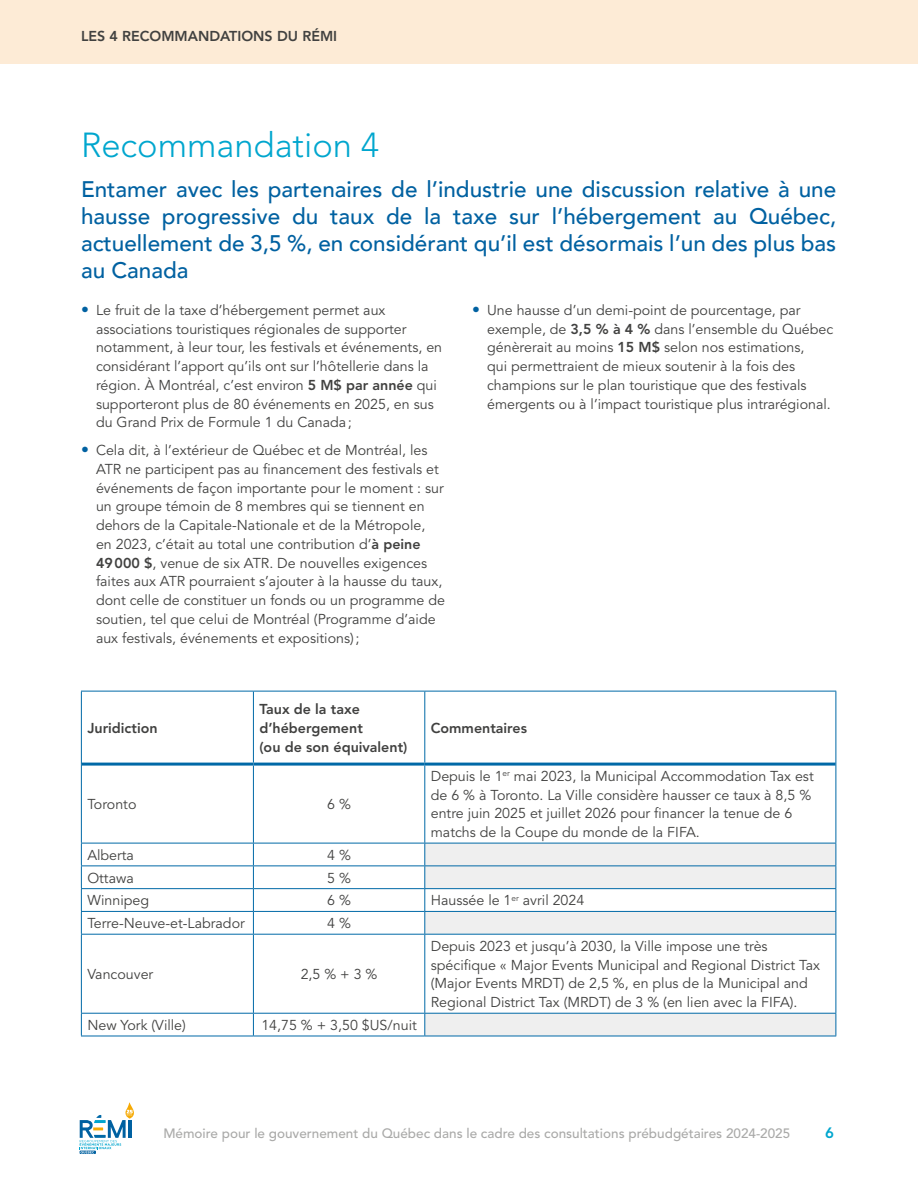
<style>
.page{position:relative;width:918px;height:1188px;background:#fff}
.page>*{position:absolute;margin:0;border:0;box-sizing:border-box;transform-origin:0 0}
.Titres{font:300 34.5px "Avenir LT Std";color:#00a6ce}
.texte_2_col{font:500 22.5px/27px "Avenir";color:#0061a1;text-align:justify}
.t1{font:800 15px "Avenir LT Std";color:#00a6ce}
.Texte{font:14.25px/18.8px "Avenir LT Std";color:#414140}
.Texte-2{font:800 14.25px/18.8px "Avenir LT Std";color:#414140}
.t2{font:500 13.5px "Avenir LT Std";color:#aaaaa9}
.s1{font-size:15.75px;color:#0061a1}
.s2{font-weight:800}
</style>
<div class="page">
<div style="left:0;top:0;width:918px;height:63px;background:#fdebd6"></div>
<svg style="left:425px;top:844px;width:411px;height:192px"></svg>
<hr style="left:81px;top:691px;width:172px;height:1px;background:#0069a7">
<hr style="left:81px;top:691px;width:1px;height:73px;background:#0069a7">
<hr style="left:253px;top:691px;width:172px;height:1px;background:#0069a7">
<hr style="left:253px;top:691px;width:1px;height:72px;background:#0069a7">
<hr style="left:425px;top:691px;width:411px;height:1px;background:#0069a7">
<hr style="left:424px;top:691px;width:1px;height:72px;background:#0069a7">
<hr style="left:836px;top:691px;width:1px;height:73px;background:#0069a7">
<hr style="left:81px;top:764px;width:1px;height:79px;background:#0069a7">
<hr style="left:253px;top:766px;width:1px;height:77px;background:#0069a7">
<hr style="left:424px;top:766px;width:1px;height:77px;background:#0069a7">
<hr style="left:836px;top:764px;width:1px;height:79px;background:#0069a7">
<hr style="left:81px;top:843px;width:172px;height:1px;background:#0069a7">
<hr style="left:253px;top:843px;width:172px;height:1px;background:#0069a7">
<hr style="left:425px;top:843px;width:411px;height:1px;background:#0069a7">
<hr style="left:81px;top:866px;width:172px;height:1px;background:#0069a7">
<hr style="left:253px;top:866px;width:172px;height:1px;background:#0069a7">
<hr style="left:425px;top:866px;width:411px;height:1px;background:#0069a7">
<hr style="left:81px;top:888px;width:172px;height:1px;background:#0069a7">
<hr style="left:253px;top:888px;width:172px;height:1px;background:#0069a7">
<hr style="left:425px;top:888px;width:411px;height:1px;background:#0069a7">
<hr style="left:81px;top:911px;width:172px;height:1px;background:#0069a7">
<svg style="left:81px;top:843px;width:1px;height:91px"></svg>
<hr style="left:253px;top:911px;width:172px;height:1px;background:#0069a7">
<svg style="left:253px;top:843px;width:1px;height:91px"></svg>
<hr style="left:425px;top:911px;width:411px;height:1px;background:#0069a7">
<svg style="left:424px;top:843px;width:1px;height:91px"></svg>
<svg style="left:836px;top:843px;width:1px;height:91px"></svg>
<hr style="left:81px;top:934px;width:172px;height:1px;background:#0069a7">
<hr style="left:81px;top:935px;width:1px;height:78px;background:#0069a7">
<hr style="left:253px;top:934px;width:172px;height:1px;background:#0069a7">
<hr style="left:253px;top:935px;width:1px;height:78px;background:#0069a7">
<hr style="left:425px;top:934px;width:411px;height:1px;background:#0069a7">
<hr style="left:424px;top:935px;width:1px;height:78px;background:#0069a7">
<hr style="left:836px;top:935px;width:1px;height:78px;background:#0069a7">
<hr style="left:81px;top:1013px;width:172px;height:1px;background:#0069a7">
<svg style="left:81px;top:1014px;width:1px;height:22px"></svg>
<hr style="left:253px;top:1013px;width:172px;height:1px;background:#0069a7">
<svg style="left:253px;top:1014px;width:1px;height:22px"></svg>
<hr style="left:425px;top:1013px;width:411px;height:1px;background:#0069a7">
<svg style="left:424px;top:1014px;width:1px;height:22px"></svg>
<svg style="left:836px;top:1014px;width:1px;height:22px"></svg>
<hr style="left:81px;top:1036px;width:172px;height:1px;background:#0069a7">
<hr style="left:253px;top:1036px;width:172px;height:1px;background:#0069a7">
<hr style="left:425px;top:1036px;width:411px;height:1px;background:#0069a7">
<hr style="left:82px;top:763px;width:171px;height:3px;background:#0069a7">
<hr style="left:253px;top:763px;width:172px;height:3px;background:#0069a7">
<hr style="left:425px;top:763px;width:411px;height:3px;background:#0069a7">
<svg style="left:80px;top:1102px;width:54px;height:52px"></svg>
<p class="Texte-2" style="left:81px;top:27px;width:258px">LES 4 RECOMMANDATIONS DU RÉMI</p>
<p class="Titres" style="left:81px;top:125px;width:299px">Recommandation 4</p>
<p class="texte_2_col" style="left:81px;top:175px;width:757px">Entamer avec les partenaires de l’industrie une discussion relative à une hausse progressive du taux de la taxe sur l’hébergement au Québec, actuellement de 3,5 %, en considérant qu’il est désormais l’un des plus bas au Canada</p>
<p class="Texte" style="left:96px;top:301px;width:348px;text-indent:-15px"><span class="s1">•</span> Le fruit de la taxe d’hébergement permet aux associations touristiques régionales de supporter notamment, à leur tour, les festivals et événements, en considérant l’apport qu’ils ont sur l’hôtellerie dans la région. À Montréal, c’est environ <span class="s2">5 M$ par année</span> qui supporteront plus de 80 événements en 2025, en sus du Grand Prix de Formule 1 du Canada;</p>
<p class="Texte" style="left:96px;top:441px;width:351px;text-indent:-15px"><span class="s1">•</span> Cela dit, à l’extérieur de Québec et de Montréal, les ATR ne participent pas au financement des festivals et événements de façon importante pour le moment : sur un groupe témoin de 8 membres qui se tiennent en dehors de la Capitale-Nationale et de la Métropole,<br>en 2023, c’était au total une contribution d’<span class="s2">à peine 49000 $</span>, venue de six ATR. De nouvelles exigences faites aux ATR pourraient s’ajouter à la hausse du taux, dont celle de constituer un fonds ou un programme de soutien, tel que celui de Montréal (Programme d’aide aux festivals, événements et expositions);</p>
<p class="Texte" style="left:487px;top:301px;width:348px;text-indent:-15px"><span class="s1">•</span> Une hausse d’un demi-point de pourcentage, par exemple, de <span class="s2">3,5 % à 4 %</span> dans l’ensemble du Québec génèrerait au moins <span class="s2">15 M$</span> selon nos estimations,<br>qui permettraient de mieux soutenir à la fois des champions sur le plan touristique que des festivals émergents ou à l’impact touristique plus intrarégional.</p>
<p class="Texte-2" style="left:87px;top:719px;width:72px">Juridiction</p>
<p class="Texte-2" style="left:259px;top:700px;width:150px">Taux de la taxe d’hébergement<br>(ou de son équivalent)</p>
<p class="Texte" style="left:87px;top:795px;width:51px">Toronto</p>
<p class="Texte" style="left:327px;top:795px;width:25px">6 %</p>
<p class="Texte-2" style="left:431px;top:719px;width:98px">Commentaires</p>
<p class="Texte" style="left:431px;top:767px;width:384px">Depuis le 1<sup>er</sup> mai 2023, la Municipal Accommodation Tax est de 6 % à Toronto. La Ville considère hausser ce taux à 8,5 % entre juin 2025 et juillet 2026 pour financer la tenue de 6 matchs de la Coupe du monde de la FIFA.</p>
<p class="Texte" style="left:87px;top:846px;width:48px">Alberta</p>
<p class="Texte" style="left:327px;top:846px;width:25px">4 %</p>
<p class="Texte" style="left:87px;top:869px;width:48px">Ottawa</p>
<p class="Texte" style="left:327px;top:869px;width:25px">5 %</p>
<p class="Texte" style="left:87px;top:892px;width:63px">Winnipeg</p>
<p class="Texte" style="left:327px;top:892px;width:25px">6 %</p>
<p class="Texte" style="left:431px;top:892px;width:155px">Haussée le 1<sup>er</sup> avril 2024</p>
<p class="Texte" style="left:87px;top:914px;width:159px">Terre-Neuve-et-Labrador</p>
<p class="Texte" style="left:327px;top:914px;width:25px">4 %</p>
<p class="Texte" style="left:87px;top:965px;width:68px">Vancouver</p>
<p class="Texte" style="left:301px;top:965px;width:78px">2,5 % + 3 %</p>
<p class="Texte" style="left:87px;top:1016px;width:100px">New York (Ville)</p>
<p class="Texte" style="left:261px;top:1016px;width:157px">14,75 % + 3,50 $US/nuit</p>
<p class="Texte" style="left:431px;top:937px;width:391px">Depuis 2023 et jusqu’à 2030, la Ville impose une très spécifique « Major Events Municipal and Regional District Tax (Major Events MRDT) de 2,5 %, en plus de la Municipal and Regional District Tax (MRDT) de 3 % (en lien avec la FIFA).</p>
<p class="t2" style="left:163px;top:1125px;width:628px">Mémoire pour le gouvernement du Québec dans le cadre des consultations prébudgétaires 2024-2025</p>
<p class="t1" style="left:825px;top:1124px;width:10px">6</p>
</div>
